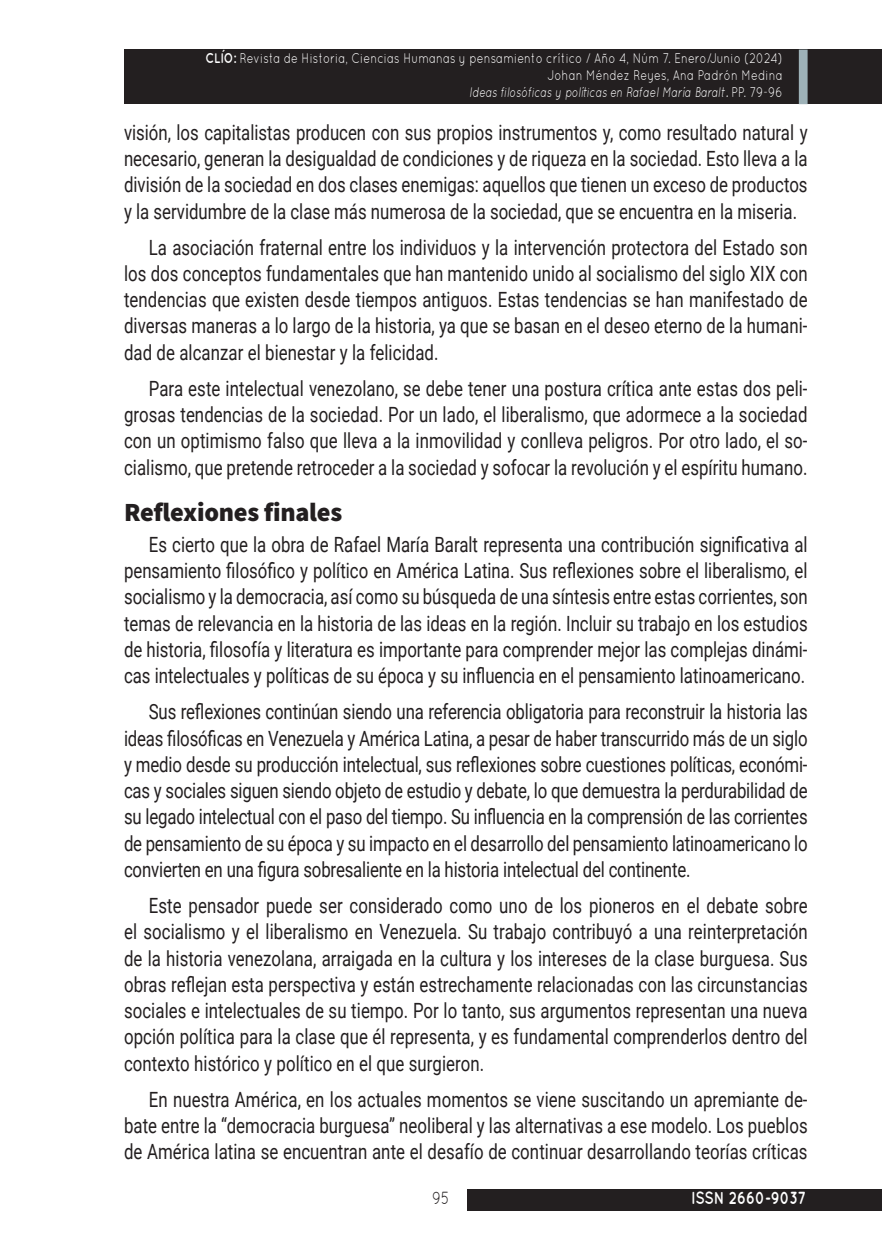
<style>
.page{position:relative;width:882px;height:1260px;background:#fff}
.page>*{position:absolute;margin:0;border:0;box-sizing:border-box;transform-origin:0 0}
.Art_Sub_1{font:900 26.25px "Source Sans Pro";letter-spacing:-.01em;color:#231f20}
.Art_parrafo_base{font:21px/26.2px "Roboto";letter-spacing:.005em;color:#231f20;text-align:justify;scale:.8 1}
.t1{font:700 17.5px "Quicksand";color:#fff;scale:.8 1}
.t2{font:17.5px "Quicksand";color:#231f20;scale:.8 1}
.t3{font:14px/16.8px "Quicksand";letter-spacing:.01em;color:#fff;text-align:right;scale:.8 1}
.s1{font-weight:700}
.s2{font-style:italic}
</style>
<div class="page">
<div style="left:124px;top:50px;width:758px;height:54px;background:#231f20"></div>
<div style="left:467px;top:1189px;width:414px;height:21px;background:#231f20"></div>
<div style="left:799px;top:50px;width:9px;height:54px;background:#9eb2b8"></div>
<p class="t3" style="left:206px;top:49px;width:723px"><span class="s1">CLÍO:</span> Revista de Historia, Ciencias Humanas y pensamiento crítico / Año 4, Núm 7. Enero/Junio (2024)<br>Johan Méndez Reyes, Ana Padrón Medina<br><span class="s2">Ideas filosóficas y políticas en Rafael María Baralt.</span> PP. 79-96</p>
<p class="Art_parrafo_base" style="left:124px;top:118px;width:856px">visión, los capitalistas producen con sus propios instrumentos y, como resultado natural y necesario, generan la desigualdad de condiciones y de riqueza en la sociedad. Esto lleva a la división de la sociedad en dos clases enemigas: aquellos que tienen un exceso de productos y la servidumbre de la clase más numerosa de la sociedad, que se encuentra en la miseria.</p>
<p class="Art_parrafo_base" style="left:124px;top:233px;width:856px;text-indent:25px">La asociación fraternal entre los individuos y la intervención protectora del Estado son los dos conceptos fundamentales que han mantenido unido al socialismo del siglo XIX con tendencias que existen desde tiempos antiguos. Estas tendencias se han manifestado de diversas maneras a lo largo de la historia, ya que se basan en el deseo eterno de la humani&shy;dad de alcanzar el bienestar y la felicidad.</p>
<p class="Art_parrafo_base" style="left:124px;top:374px;width:856px;text-indent:25px">Para este intelectual venezolano, se debe tener una postura crítica ante estas dos peli&shy;grosas tendencias de la sociedad. Por un lado, el liberalismo, que adormece a la sociedad con un optimismo falso que lleva a la inmovilidad y conlleva peligros. Por otro lado, el so&shy;cialismo, que pretende retroceder a la sociedad y sofocar la revolución y el espíritu humano.</p>
<p class="Art_Sub_1" style="left:124px;top:494px;width:220px">Reflexiones finales</p>
<p class="Art_parrafo_base" style="left:124px;top:531px;width:856px;text-indent:25px">Es cierto que la obra de Rafael María Baralt representa una contribución significativa al pensamiento filosófico y político en América Latina. Sus reflexiones sobre el liberalismo, el socialismo y la democracia, así como su búsqueda de una síntesis entre estas corrientes, son temas de relevancia en la historia de las ideas en la región. Incluir su trabajo en los estudios de historia, filosofía y literatura es importante para comprender mejor las complejas dinámi&shy;cas intelectuales y políticas de su época y su influencia en el pensamiento latinoamericano.</p>
<p class="Art_parrafo_base" style="left:124px;top:698px;width:856px;text-indent:25px">Sus reflexiones continúan siendo una referencia obligatoria para reconstruir la historia las ideas filosóficas en Venezuela y América Latina, a pesar de haber transcurrido más de un siglo y medio desde su producción intelectual, sus reflexiones sobre cuestiones políticas, económi&shy;cas y sociales siguen siendo objeto de estudio y debate, lo que demuestra la perdurabilidad de su legado intelectual con el paso del tiempo. Su influencia en la comprensión de las corrientes de pensamiento de su época y su impacto en el desarrollo del pensamiento latinoamericano lo convierten en una figura sobresaliente en la historia intelectual del continente.</p>
<p class="Art_parrafo_base" style="left:124px;top:892px;width:856px;text-indent:25px">Este pensador puede ser considerado como uno de los pioneros en el debate sobre el socialismo y el liberalismo en Venezuela. Su trabajo contribuyó a una reinterpretación de la historia venezolana, arraigada en la cultura y los intereses de la clase burguesa. Sus obras reflejan esta perspectiva y están estrechamente relacionadas con las circunstancias sociales e intelectuales de su tiempo. Por lo tanto, sus argumentos representan una nueva opción política para la clase que él representa, y es fundamental comprenderlos dentro del contexto histórico y político en el que surgieron.</p>
<p class="Art_parrafo_base" style="left:124px;top:1085px;width:856px;text-indent:25px">En nuestra América, en los actuales momentos se viene suscitando un apremiante de&shy;bate entre la “democracia burguesa” neoliberal y las alternativas a ese modelo. Los pueblos de América latina se encuentran ante el desafío de continuar desarrollando teorías críticas</p>
<p class="t2" style="left:432px;top:1188px;width:23px">95</p>
<p class="t1" style="left:691px;top:1188px;width:145px">ISSN 2660-9037</p>
</div>
